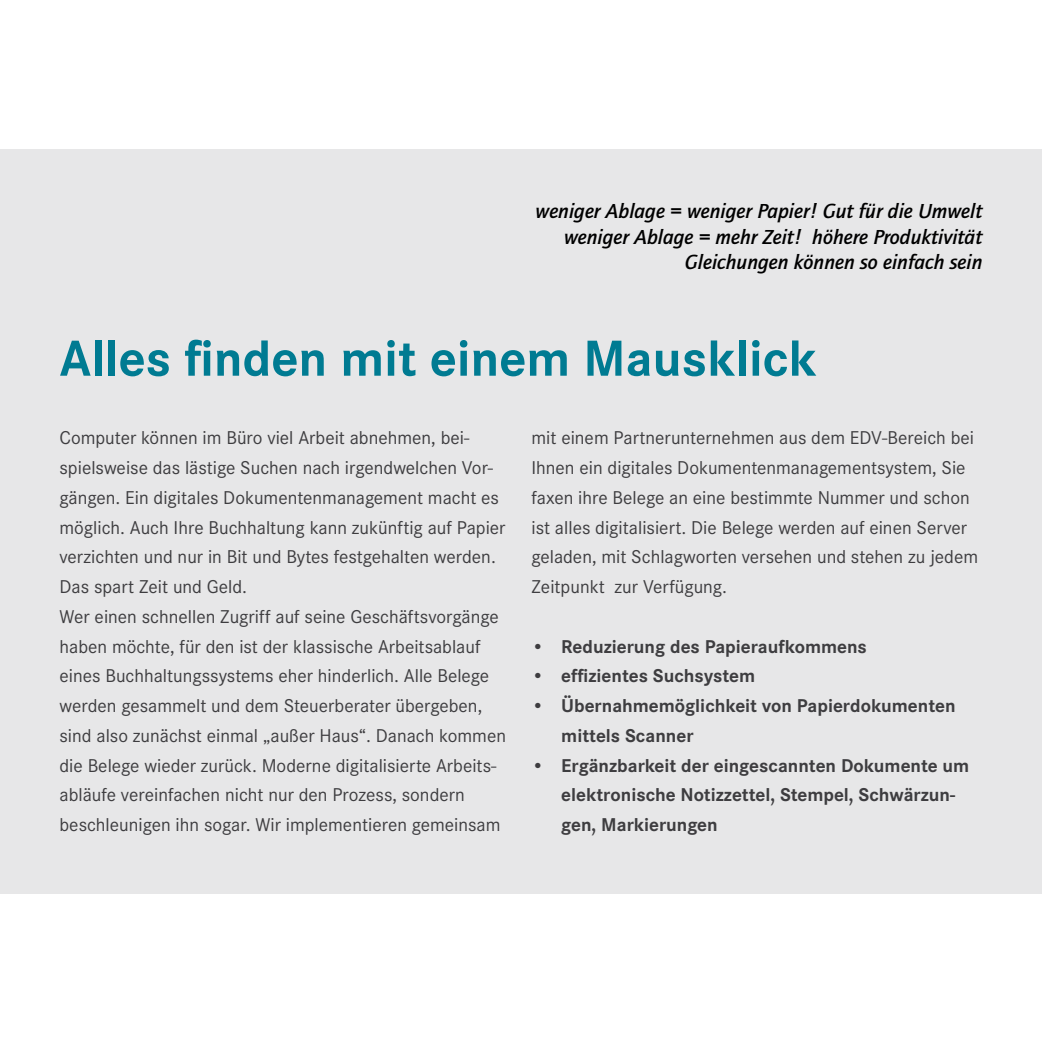
<style>
.page{position:relative;width:1042px;height:1042px;background:#fff}
.page>*{position:absolute;margin:0;border:0;box-sizing:border-box;transform-origin:0 0}
.t1{font:700 52.5px "Corporate S";color:#007b92}
.t2{font:italic 500 21px/25.2px "Quay Sans ITC Std";color:#000;text-align:right}
.t3{font:19.25px/29.8px "Corporate S";color:#3e3d40}
.t4{font:700 19.25px/29.8px "Corporate S";color:#3e3d40}
</style>
<div class="page">
<div style="left:0;top:149px;width:1042px;height:744px;background:#e7e7e8"></div>
<p class="t2" style="left:535px;top:199px;width:448px">weniger Ablage = weniger Papier! Gut für die Umwelt weniger Ablage = mehr Zeit! höhere Produktivität<br>Gleichungen können so einfach sein</p>
<h1 class="t1" style="left:60px;top:328px;width:758px">Alles finden mit einem Mausklick</h1>
<p class="t3" style="left:60px;top:423px;width:448px">Computer können im Büro viel Arbeit abnehmen, bei&shy;spielsweise das lästige Suchen nach irgendwelchen Vor&shy;gängen. Ein digitales Dokumentenmanagement macht es möglich. Auch Ihre Buchhaltung kann zukünftig auf Papier verzichten und nur in Bit und Bytes festgehalten werden.<br>Das spart Zeit und Geld.<br>Wer einen schnellen Zugriff auf seine Geschäftsvorgänge haben möchte, für den ist der klassische Arbeitsablauf eines Buchhaltungssystems eher hinderlich. Alle Belege werden gesammelt und dem Steuerberater übergeben, sind also zunächst einmal „außer Haus“. Danach kommen die Belege wieder zurück. Moderne digitalisierte Arbeits&shy;abläufe vereinfachen nicht nur den Prozess, sondern beschleunigen ihn sogar. Wir implementieren gemeinsam</p>
<p class="t3" style="left:531px;top:423px;width:448px">mit einem Partnerunternehmen aus dem EDV-Bereich bei Ihnen ein digitales Dokumentenmanagementsystem, Sie faxen ihre Belege an eine bestimmte Nummer und schon ist alles digitalisiert. Die Belege werden auf einen Server geladen, mit Schlagworten versehen und stehen zu jedem Zeitpunkt zur Verfügung.</p>
<p class="t4" style="left:531px;top:632px;width:337px">• Reduzierung des Papieraufkommens</p>
<p class="t4" style="left:531px;top:661px;width:225px">• effizientes Suchsystem</p>
<p class="t4" style="left:561px;top:691px;width:396px;text-indent:-30px">• Übernahmemöglichkeit von Papierdokumenten mittels Scanner</p>
<p class="t4" style="left:561px;top:751px;width:410px;text-indent:-30px">• Ergänzbarkeit der eingescannten Dokumente um elektronische Notizzettel, Stempel, Schwärzun&shy;gen, Markierungen</p>
</div>
